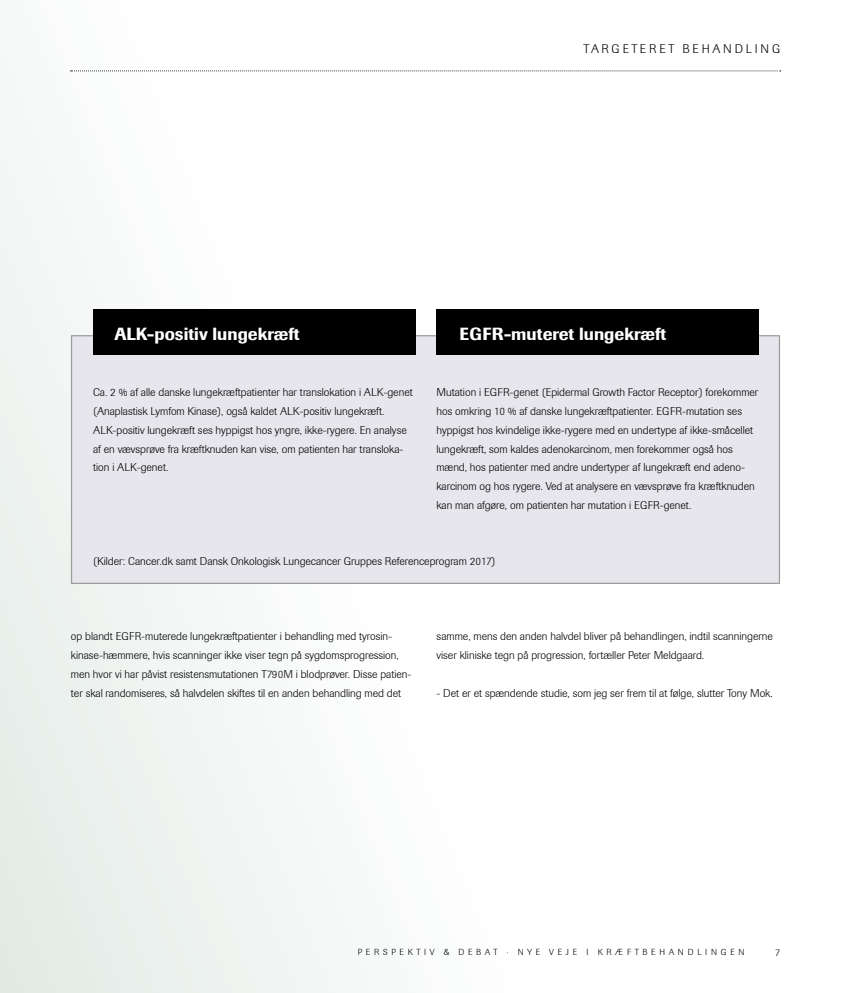
<style>
.page{position:relative;width:851px;height:993px;background:#fff}
.page>*{position:absolute;margin:0;border:0;box-sizing:border-box;transform-origin:0 0}
.t1{font:500 17.5px "Berthold Imago";color:#fff}
.t2{font:300 12.5px "Berthold Imago";letter-spacing:.22em;color:#000}
.t3{font:300 11.25px/18.8px "Berthold Imago";color:#000}
.t4{font:300 10px "Berthold Imago";color:#000}
.t5{font:300 8.75px "Berthold Imago";letter-spacing:.42em;color:#000}
</style>
<div class="page">
<div style="left:0;top:0;width:850px;height:992px;background:linear-gradient(to right,#f1f5f3,#fff)"></div>
<div style="left:71px;top:335px;width:709px;height:248px;background:#e6e6ec;border:1px solid #9d9d9c"></div>
<div style="left:93px;top:309px;width:322px;height:45px;background:#000"></div>
<div style="left:436px;top:309px;width:322px;height:45px;background:#000"></div>
<p class="t2" style="left:583px;top:42px;width:198px">TARGETERET BEHANDLING</p>
<h1 class="t1" style="left:114px;top:323px;width:187px">ALK-positiv lungekræft</h1>
<h1 class="t1" style="left:459px;top:323px;width:208px">EGFR-muteret lungekræft</h1>
<p class="t3" style="left:93px;top:383px;width:321px">Ca. 2 % af alle danske lungekræftpatienter har translokation i ALK-genet (Anaplastisk Lymfom Kinase), også kaldet ALK-positiv lungekræft.<br>ALK-positiv lungekræft ses hyppigst hos yngre, ikke-rygere. En analyse af en vævsprøve fra kræftknuden kan vise, om patienten har transloka&shy;tion i ALK-genet.</p>
<p class="t3" style="left:436px;top:383px;width:323px">Mutation i EGFR-genet (Epidermal Growth Factor Receptor) forekommer hos omkring 10 % af danske lungekræftpatienter. EGFR-mutation ses hyppigst hos kvindelige ikke-rygere med en undertype af ikke-småcellet lungekræft, som kaldes adenokarcinom, men forekommer også hos mænd, hos patienter med andre undertyper af lungekræft end adeno&shy;karcinom og hos rygere. Ved at analysere en vævsprøve fra kræftknuden kan man afgøre, om patienten har mutation i EGFR-genet.</p>
<p class="t3" style="left:93px;top:552px;width:404px">(Kilder: Cancer.dk samt Dansk Onkologisk Lungecancer Gruppes Referenceprogram 2017)</p>
<p class="t3" style="left:71px;top:627px;width:342px">op blandt EGFR-muterede lungekræftpatienter i behandling med tyrosin&shy;kinase-hæmmere, hvis scanninger ikke viser tegn på sygdomsprogression, men hvor vi har påvist resistensmutationen T790M i blodprøver. Disse patien&shy;ter skal randomiseres, så halvdelen skiftes til en anden behandling med det</p>
<p class="t3" style="left:436px;top:627px;width:338px">samme, mens den anden halvdel bliver på behandlingen, indtil scanningerne viser kliniske tegn på progression, fortæller Peter Meldgaard.</p>
<p class="t3" style="left:436px;top:683px;width:338px">- Det er et spændende studie, som jeg ser frem til at følge, slutter Tony Mok.</p>
<p class="t5" style="left:357px;top:946px;width:388px">PERSPEKTIV &amp; DEBAT · NYE VEJE I KRÆFTBEHANDLINGEN</p>
<p class="t4" style="left:775px;top:946px;width:6px">7</p>
</div>
